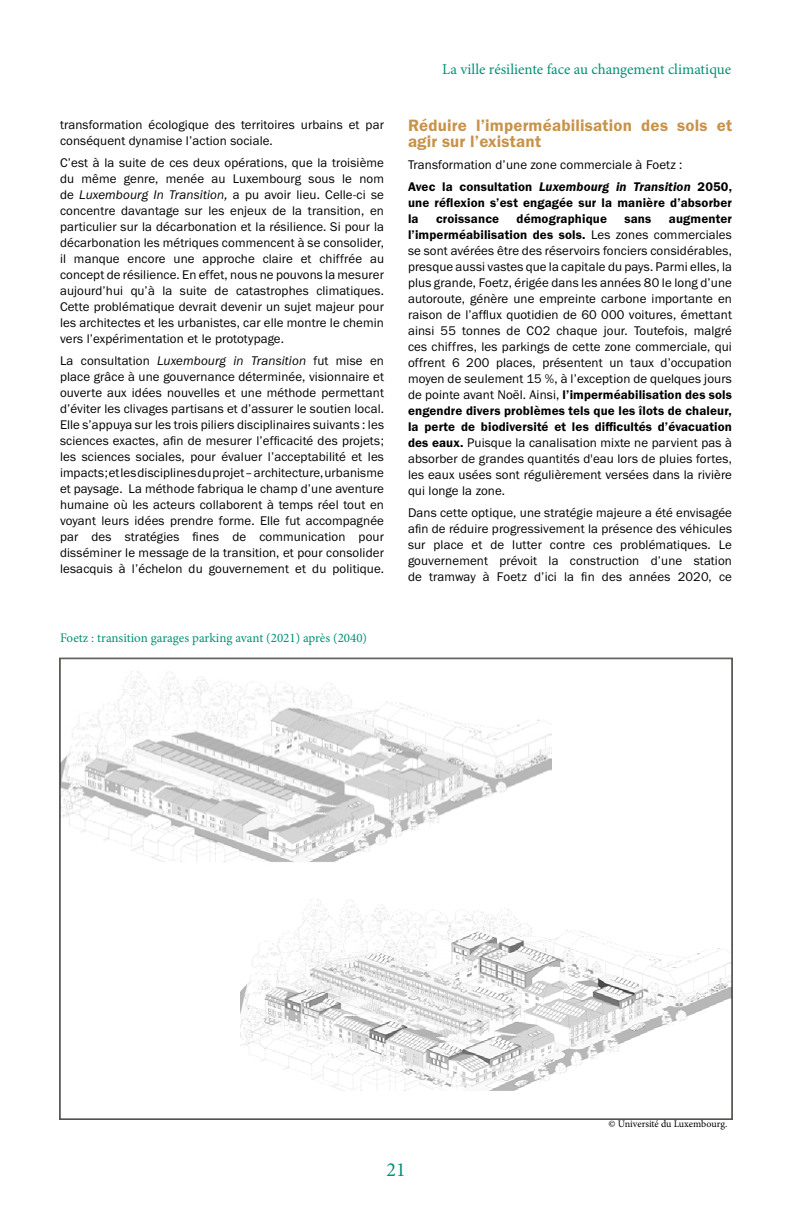
<style>
.page{position:relative;width:792px;height:1224px;background:#fff}
.page>*{position:absolute;margin:0;border:0;box-sizing:border-box;transform-origin:0 0}
.t1{font:20px "Minion Pro";color:#029175}
.t2{font:17px/16px "Franklin Gothic URW Dem";letter-spacing:.01em;color:#c7934b}
.t3{font:15px "Minion Pro";color:#029175}
.t4{font:13px/16px "Franklin Gothic URW Boo";letter-spacing:.01em;color:#000;text-align:justify}
.t5{font:13px/16px "Franklin Gothic URW Dem";letter-spacing:.01em;color:#000;text-align:justify}
.t6{font:13px "Minion Pro";color:#029175}
.t7{font:10px "Minion Pro";letter-spacing:-.005em;color:#000}
.s1{font-family:"Franklin Gothic URW Boo Ita"}
.s2{font-family:"Franklin Gothic URW Dem Ita"}
.s3{font-family:"Franklin Gothic URW Boo"}
.s4{font-family:"Franklin Gothic URW Dem"}
</style>
<div class="page">
<svg style="left:59px;top:658px;width:674px;height:462px"></svg>
<p class="t4" style="left:60px;top:116px;width:326px">transformation écologique des territoires urbains et par conséquent dynamise l’action sociale.</p>
<p class="t4" style="left:60px;top:154px;width:326px">C’est à la suite de ces deux opérations, que la troisième du même genre, menée au Luxembourg sous le nom de <span class="s1">Luxembourg In Transition,</span> a pu avoir lieu. Celle-ci se concentre davantage sur les enjeux de la transition, en particulier sur la décarbonation et la résilience. Si pour la décarbonation les métriques commencent à se consolider, il manque encore une approche claire et chiffrée au concept de résilience. En effet, nous ne pouvons la mesurer aujourd’hui qu’à la suite de catastrophes climatiques.<br>Cette problématique devrait devenir un sujet majeur pour les architectes et les urbanistes, car elle montre le chemin vers l’expérimentation et le prototypage.</p>
<p class="t4" style="left:60px;top:352px;width:326px">La consultation <span class="s1">Luxembourg in Transition</span> fut mise en place grâce à une gouvernance déterminée, visionnaire et ouverte aux idées nouvelles et une méthode permettant d’éviter les clivages partisans et d’assurer le soutien local.<br>Elle s’appuya sur les trois piliers disciplinaires suivants : les sciences exactes, afin de mesurer l’efficacité des projets; les sciences sociales, pour évaluer l’acceptabilité et les impacts; et les disciplines du projet – architecture, urbanisme et paysage. La méthode fabriqua le champ d’une aventure humaine où les acteurs collaborent à temps réel tout en voyant leurs idées prendre forme. Elle fut accompagnée par des stratégies fines de communication pour disséminer le message de la transition, et pour consolider lesacquis à l’échelon du gouvernement et du politique.</p>
<p class="t6" style="left:60px;top:629px;width:309px">Foetz : transition garages parking avant (2021) après (2040)</p>
<p class="t3" style="left:442px;top:59px;width:291px">La ville résiliente face au changement climatique</p>
<h2 class="t2" style="left:408px;top:117px;width:326px">Réduire l’imperméabilisation des sols et agir sur l’existant</h2>
<p class="t4" style="left:408px;top:157px;width:276px">Transformation d’une zone commerciale à Foetz :</p>
<p class="t5" style="left:408px;top:179px;width:326px">Avec la consultation <span class="s2">Luxembourg in Transition</span> 2050, une réflexion s’est engagée sur la manière d’absorber la</p>
<p class="t5" style="left:436px;top:211px;width:65px">croissance</p>
<p class="t5" style="left:517px;top:211px;width:92px">démographique</p>
<p class="t5" style="left:625px;top:211px;width:28px">sans</p>
<p class="t5" style="left:408px;top:211px;width:325px;text-align:right">augmenter<br>l’imperméabilisation des sols. <span class="s3">Les zones commerciales</span></p>
<p class="t4" style="left:408px;top:243px;width:326px">se sont avérées être des réservoirs fonciers considérables, presque aussi vastes que la capitale du pays. Parmi elles, la plus grande, Foetz, érigée dans les années 80 le long d’une autoroute, génère une empreinte carbone importante en raison de l’afflux quotidien de 60 000 voitures, émettant ainsi 55 tonnes de CO2 chaque jour. Toutefois, malgré ces chiffres, les parkings de cette zone commerciale, qui offrent 6 200 places, présentent un taux d’occupation moyen de seulement 15 %, à l’exception de quelques jours</p>
<p class="t5" style="left:408px;top:387px;width:326px"><span class="s3">de pointe avant Noël. Ainsi,</span> l’imperméabilisation des sols engendre divers problèmes tels que les îlots de chaleur, la perte de biodiversité et les difficultés d’évacuation</p>
<p class="t4" style="left:408px;top:435px;width:326px"><span class="s4">des eaux.</span> Puisque la canalisation mixte ne parvient pas à absorber de grandes quantités d'eau lors de pluies fortes, les eaux usées sont régulièrement versées dans la rivière qui longe la zone.</p>
<p class="t4" style="left:408px;top:505px;width:326px">Dans cette optique, une stratégie majeure a été envisagée afin de réduire progressivement la présence des véhicules sur place et de lutter contre ces problématiques. Le gouvernement prévoit la construction d’une station de tramway à Foetz d’ici la fin des années 2020, ce</p>
<p class="t7" style="left:609px;top:1117px;width:120px">© Université du Luxembourg.</p>
<h1 class="t1" style="left:386px;top:1156px;width:21px">21</h1>
</div>
